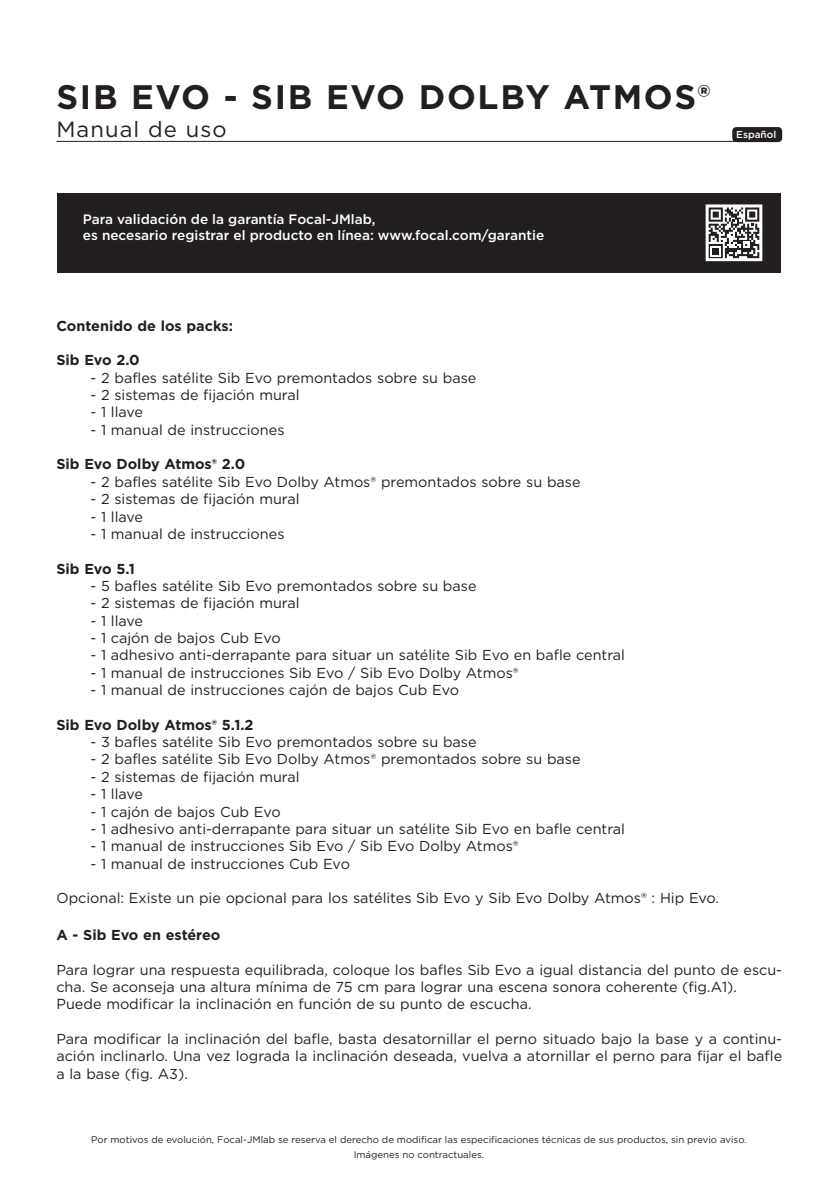
<style>
.page{position:relative;width:840px;height:1192px;background:#fff}
.page>*{position:absolute;margin:0;border:0;box-sizing:border-box;transform-origin:0 0}
.t1{font:700 34px "Gotham";letter-spacing:.05em;color:#231f20}
.t2{font:22px "Gotham";letter-spacing:.05em;color:#231f20}
.t3{font:14.4px/17.4px "Gotham";color:#231f20}
.t4{font:700 14.4px "Gotham";color:#231f20}
.t5{font:500 13.6px/16.4px "Gotham";color:#fff}
.t6{font:500 10px "Gotham";color:#fff}
.t7{font:9.6px/14.4px "Gotham";color:#231f20;text-align:center}
</style>
<div class="page">
<hr style="left:56px;top:141px;width:719px;height:1px;background:#231f20">
<div style="left:57px;top:193px;width:724px;height:79px;background:#231f20"></div>
<div style="left:732px;top:127px;width:50px;height:15px;background:#231f20;border-radius:4px"></div>
<svg style="left:709px;top:207px;width:50px;height:51px"></svg>
<div style="left:706px;top:204px;width:56px;height:57px;border:2px solid #fff"></div>
<h1 class="t1" style="left:56px;top:75px;width:655px">Sib Evo - Sib Evo Dolby Atmos®</h1>
<h2 class="t2" style="left:56px;top:115px;width:172px">Manual de uso</h2>
<p class="t6" style="left:736px;top:128px;width:41px">Español</p>
<p class="t5" style="left:83px;top:211px;width:463px">Para validación de la garantía Focal-JMlab,<br>es necesario registrar el producto en línea: www.focal.com/garantie</p>
<p class="t4" style="left:56px;top:316px;width:178px">Contenido de los packs:</p>
<p class="t4" style="left:56px;top:351px;width:85px">Sib Evo 2.0</p>
<p class="t3" style="left:90px;top:369px;width:387px">- 2 bafles satélite Sib Evo premontados sobre su base</p>
<p class="t3" style="left:90px;top:386px;width:211px">- 2 sistemas de fijación mural</p>
<p class="t3" style="left:90px;top:403px;width:54px">- 1 llave</p>
<p class="t3" style="left:90px;top:421px;width:196px">- 1 manual de instrucciones</p>
<p class="t4" style="left:56px;top:455px;width:190px">Sib Evo Dolby Atmos® 2.0</p>
<p class="t3" style="left:90px;top:473px;width:492px">- 2 bafles satélite Sib Evo Dolby Atmos® premontados sobre su base</p>
<p class="t3" style="left:90px;top:490px;width:211px">- 2 sistemas de fijación mural</p>
<p class="t3" style="left:90px;top:507px;width:54px">- 1 llave</p>
<p class="t3" style="left:90px;top:525px;width:196px">- 1 manual de instrucciones</p>
<p class="t4" style="left:56px;top:559px;width:80px">Sib Evo 5.1</p>
<p class="t3" style="left:90px;top:577px;width:388px">- 5 bafles satélite Sib Evo premontados sobre su base</p>
<p class="t3" style="left:90px;top:594px;width:211px">- 2 sistemas de fijación mural</p>
<p class="t3" style="left:90px;top:612px;width:54px">- 1 llave</p>
<p class="t3" style="left:90px;top:629px;width:192px">- 1 cajón de bajos Cub Evo</p>
<p class="t3" style="left:90px;top:646px;width:536px">- 1 adhesivo anti-derrapante para situar un satélite Sib Evo en bafle central</p>
<p class="t3" style="left:90px;top:664px;width:430px">- 1 manual de instrucciones Sib Evo / Sib Evo Dolby Atmos®</p>
<p class="t3" style="left:90px;top:681px;width:370px">- 1 manual de instrucciones cajón de bajos Cub Evo</p>
<p class="t4" style="left:56px;top:715px;width:199px">Sib Evo Dolby Atmos® 5.1.2</p>
<p class="t3" style="left:90px;top:733px;width:388px">- 3 bafles satélite Sib Evo premontados sobre su base</p>
<p class="t3" style="left:90px;top:750px;width:492px">- 2 bafles satélite Sib Evo Dolby Atmos® premontados sobre su base</p>
<p class="t3" style="left:90px;top:768px;width:211px">- 2 sistemas de fijación mural</p>
<p class="t3" style="left:90px;top:785px;width:54px">- 1 llave</p>
<p class="t3" style="left:90px;top:802px;width:192px">- 1 cajón de bajos Cub Evo</p>
<p class="t3" style="left:90px;top:820px;width:536px">- 1 adhesivo anti-derrapante para situar un satélite Sib Evo en bafle central</p>
<p class="t3" style="left:90px;top:837px;width:430px">- 1 manual de instrucciones Sib Evo / Sib Evo Dolby Atmos®</p>
<p class="t3" style="left:90px;top:854px;width:261px">- 1 manual de instrucciones Cub Evo</p>
<p class="t3" style="left:56px;top:889px;width:664px">Opcional: Existe un pie opcional para los satélites Sib Evo y Sib Evo Dolby Atmos® : Hip Evo.</p>
<p class="t4" style="left:56px;top:925px;width:166px">A - Sib Evo en estéreo</p>
<p class="t3" style="left:56px;top:960px;width:727px">Para lograr una respuesta equilibrada, coloque los bafles Sib Evo a igual distancia del punto de escu&shy;cha. Se aconseja una altura mínima de 75 cm para lograr una escena sonora coherente (fig.A1).<br>Puede modificar la inclinación en función de su punto de escucha.</p>
<p class="t3" style="left:56px;top:1030px;width:727px;text-align:justify">Para modificar la inclinación del bafle, basta desatornillar el perno situado bajo la base y a continu&shy;ación inclinarlo. Una vez lograda la inclinación deseada, vuelva a atornillar el perno para fijar el bafle a la base (fig. A3).</p>
<p class="t7" style="left:91px;top:1133px;width:657px">Por motivos de evolución, Focal-JMlab se reserva el derecho de modificar las especificaciones técnicas de sus productos, sin previo aviso.<br>Imágenes no contractuales.</p>
</div>
